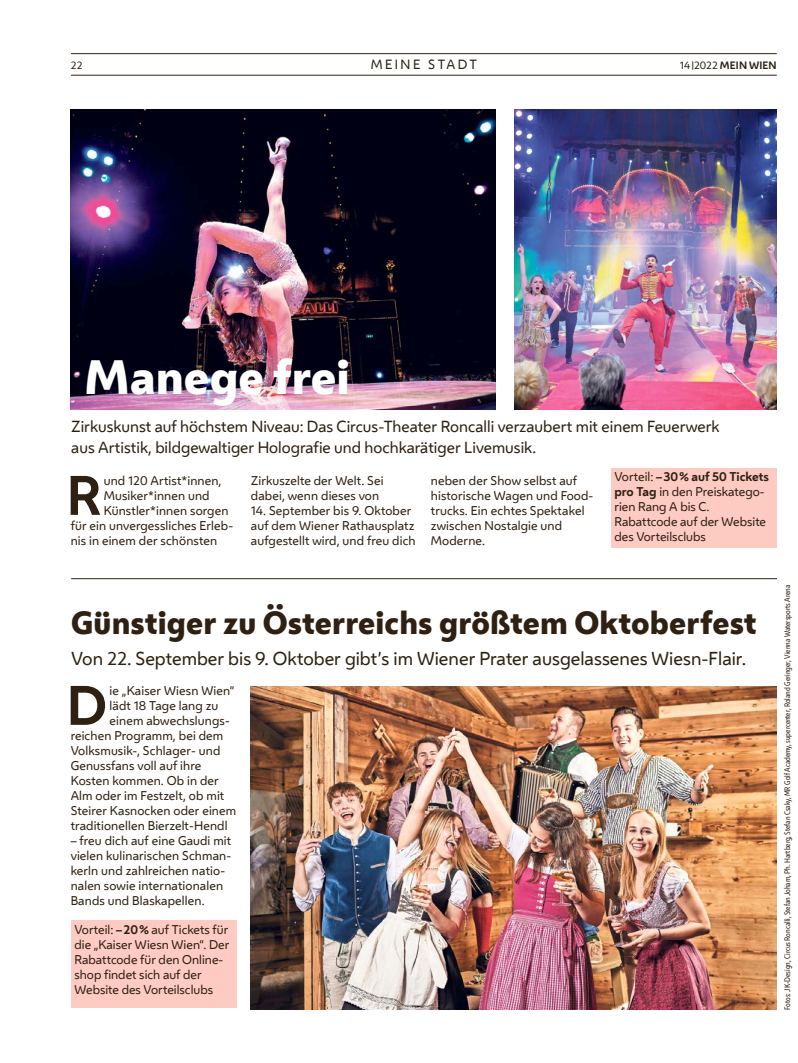
<style>
.page{position:relative;width:798px;height:1063px;background:#fff}
.page>*{position:absolute;margin:0;border:0;box-sizing:border-box;transform-origin:0 0}
.FT_FT_Initial3{font:700 51.88px "Wiener Melange";color:#2e2113}
.HL_Header_36pt{font:800 45px "Wiener Melange";color:#fff}
.HL_Header_24pt{font:800 30px "Wiener Melange";letter-spacing:.005em;color:#2e2113}
.HL_VS_14pt{font:17.5px "Wiener Melange";color:#2e2113}
.HL_VS_12pt{font:15px/21px "Wiener Melange";color:#2e2113}
.t1{font:12.5px "Wiener Melange";color:#2e2113}
.FT_FT_Initial3-2{font:11.88px/15px "Wiener Melange";letter-spacing:.01em;color:#2e2113}
.Spalte_Infobox_Vorteil_hinterlegt{font:11.88px/15px "Wiener Melange";color:#2e2113}
.Spalte_Infobox_VC_hinterlegt{font:11.88px/15px "Wiener Melange";color:#2e2113}
.t2{font:700 10px "Wiener Melange";letter-spacing:.01em;color:#2e2113}
.t3{font:10px "Wiener Melange";color:#2e2113}
.t4{font:7.5px "Wiener Melange Cd";color:#2e2113}
.s1{font-weight:400}
.s2{font-weight:400;font-size:7.5px}
.s3{font-weight:700}
</style>
<div class="page">
<hr style="left:71px;top:75px;width:705px;height:1px;background:#2e2113">
<hr style="left:71px;top:53px;width:705px;height:1px;background:#2e2113">
<img style="left:251px;top:686px;width:525px;height:324px">
<hr style="left:71px;top:578px;width:705px;height:1px;background:#2e2113">
<img style="left:71px;top:110px;width:424px;height:300px">
<img style="left:514px;top:110px;width:262px;height:300px">
<div style="left:610px;top:468px;width:166px;height:80px;background:#fecbc3"></div>
<div style="left:71px;top:924px;width:165px;height:84px;background:#fecbc3"></div>
<div style="left:71px;top:921px;width:165px;height:79px;background:#fecbc3"></div>
<p class="t3" style="left:71px;top:58px;width:13px">22</p>
<p class="t1" style="left:370px;top:55px;width:17px">Meine</p>
<p class="t1" style="left:428px;top:55px;width:13px">Stadt</p>
<p class="t2" style="left:679px;top:57px;width:98px"><span class="s1">14</span> <span class="s2">|</span><span class="s1">2022</span> MEIN WIEN</p>
<h1 class="HL_Header_36pt" style="left:84px;top:346px;width:267px">Manege frei</h1>
<p class="HL_VS_12pt" style="left:71px;top:416px;width:649px">Zirkuskunst auf höchstem Niveau: Das Circus-Theater Roncalli verzaubert mit einem Feuerwerk aus Artistik, bildgewaltiger Holografie und hochkarätiger Livemusik.</p>
<p class="FT_FT_Initial3-2" style="left:251px;top:472px;width:134px">Zirkuszelte der Welt. Sei dabei, wenn dieses von</p>
<p class="FT_FT_Initial3-2" style="left:251px;top:502px;width:166px">14. September bis 9. Oktober auf dem Wiener Rathausplatz aufgestellt wird, und freu dich</p>
<p class="FT_FT_Initial3-2" style="left:431px;top:472px;width:164px">neben der Show selbst auf historische Wagen und Food&shy;trucks. Ein echtes Spektakel zwischen Nostalgie und<br>Moderne.</p>
<p class="Spalte_Infobox_VC_hinterlegt" style="left:614px;top:468px;width:156px">Vorteil: <span class="s3">–30% auf 50 Tickets pro Tag</span> in den Preiskatego&shy;rien Rang A bis C.<br>Rabattcode auf der Website des Vorteilsclubs</p>
<p class="FT_FT_Initial3" style="left:67px;top:452px;width:36px">R</p>
<p class="FT_FT_Initial3-2" style="left:104px;top:472px;width:119px">und 120 Artist*innen,</p>
<p class="FT_FT_Initial3-2" style="left:104px;top:487px;width:107px">Musiker*innen und</p>
<p class="FT_FT_Initial3-2" style="left:104px;top:502px;width:126px">Künstler*innen sorgen</p>
<p class="FT_FT_Initial3-2" style="left:71px;top:517px;width:164px">für ein unvergessliches Erleb-</p>
<p class="FT_FT_Initial3-2" style="left:71px;top:532px;width:148px">nis in einem der schönsten</p>
<h1 class="HL_Header_24pt" style="left:71px;top:602px;width:687px">Günstiger zu Österreichs größtem Oktoberfest</h1>
<p class="HL_VS_14pt" style="left:71px;top:645px;width:676px">Von 22. September bis 9. Oktober gibt’s im Wiener Prater ausgelassenes Wiesn-Flair.</p>
<p class="FT_FT_Initial3" style="left:67px;top:662px;width:42px">D</p>
<p class="FT_FT_Initial3-2" style="left:110px;top:682px;width:126px">ie „Kaiser Wiesn Wien“</p>
<p class="FT_FT_Initial3-2" style="left:110px;top:697px;width:110px">lädt 18 Tage lang zu</p>
<p class="FT_FT_Initial3-2" style="left:110px;top:712px;width:122px">einem abwechslungs-</p>
<p class="FT_FT_Initial3-2" style="left:71px;top:727px;width:154px">reichen Programm, bei dem</p>
<p class="FT_FT_Initial3-2" style="left:71px;top:742px;width:151px">Volksmusik-, Schlager- und</p>
<p class="FT_FT_Initial3-2" style="left:71px;top:757px;width:132px">Genussfans voll auf ihre</p>
<p class="FT_FT_Initial3-2" style="left:71px;top:772px;width:149px">Kosten kommen. Ob in der</p>
<p class="FT_FT_Initial3-2" style="left:71px;top:787px;width:155px">Alm oder im Festzelt, ob mit</p>
<p class="FT_FT_Initial3-2" style="left:71px;top:802px;width:167px">Steirer Kasnocken oder einem</p>
<p class="FT_FT_Initial3-2" style="left:71px;top:817px;width:158px">traditionellen Bierzelt-Hendl</p>
<p class="FT_FT_Initial3-2" style="left:71px;top:832px;width:162px">– freu dich auf eine Gaudi mit vielen kulinarischen Schman&shy;kerln und zahlreichen natio&shy;nalen sowie internationalen<br>Bands und Blaskapellen.</p>
<p class="Spalte_Infobox_Vorteil_hinterlegt" style="left:74px;top:921px;width:156px">Vorteil: <span class="s3">–20%</span> auf Tickets für die „Kaiser Wiesn Wien“. Der<br>Rabattcode für den Online&shy;shop findet sich auf der<br>Website des Vorteilsclubs</p>
<p class="t4" style="left:782px;top:1010px;width:426px;rotate:-90deg">Fotos: JK-Design, Circus Roncalli, Stefan Joham, Ph. Hartberg, Stefan Csaky, MR Golf Academy, supercenter, Roland Geringer, Vienna Watersports Arena</p>
</div>
